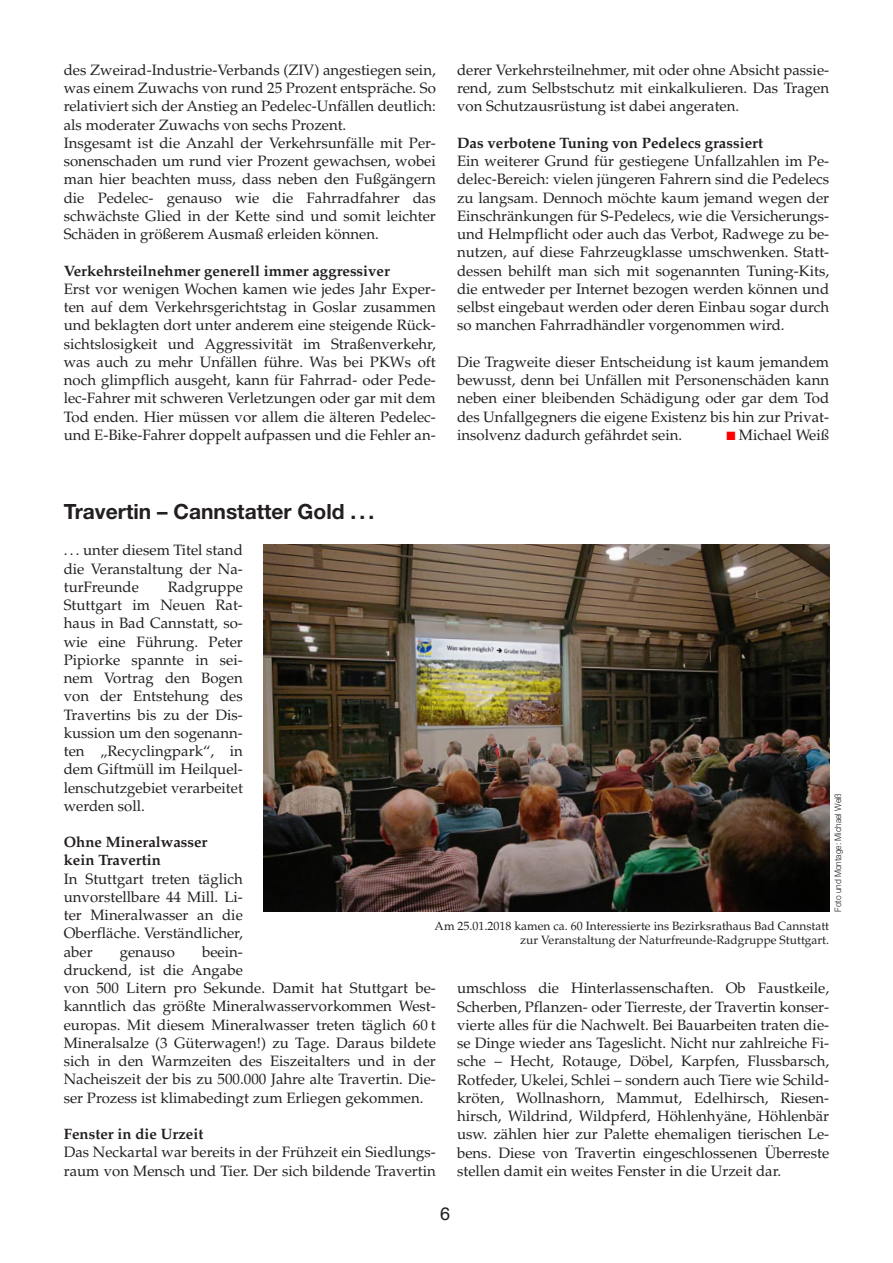
<style>
.page{position:relative;width:893px;height:1263px;background:#fff}
.page>*{position:absolute;margin:0;border:0;box-sizing:border-box;transform-origin:0 0}
.t1{font:700 21px "Helvetica Neue LT";color:#231f20}
.t2{font:18px "Helvetica";color:#231f20}
.t3{font:15px/18.3px "Palatino";color:#231f20;text-align:justify}
.t4{font:700 15px/18.1px "Palatino";color:#231f20}
.t5{font:12px/14.5px "Palatino";color:#231f20;text-align:right}
.t6{font:300 9px "Helvetica Neue";color:#231f20;scale:.93 1}
.s1{color:#f00}
</style>
<div class="page">
<img style="left:264px;top:544px;width:565px;height:368px">
<p class="t3" style="left:64px;top:62px;width:374px;text-align:left">des Zweirad-Industrie-Verbands (ZIV) angestiegen sein, was einem Zuwachs von rund 25 Prozent entspräche. So relativiert sich der Anstieg an Pedelec-Unfällen deutlich: als moderater Zuwachs von sechs Prozent.<br>Insgesamt ist die Anzahl der Verkehrsunfälle mit Per&shy;sonenschaden um rund vier Prozent gewachsen, wobei man hier beachten muss, dass neben den Fußgängern die Pedelec- genauso wie die Fahrradfahrer das schwächste Glied in der Kette sind und somit leichter Schäden in größerem Ausmaß erleiden können.</p>
<p class="t4" style="left:64px;top:263px;width:328px">Verkehrsteilnehmer generell immer aggressiver</p>
<p class="t3" style="left:64px;top:281px;width:374px">Erst vor wenigen Wochen kamen wie jedes Jahr Exper&shy;ten auf dem Verkehrsgerichtstag in Goslar zusammen und beklagten dort unter anderem eine steigende Rück&shy;sichtslosigkeit und Aggressivität im Straßenverkehr, was auch zu mehr Unfällen führe. Was bei PKWs oft noch glimpflich ausgeht, kann für Fahrrad- oder Pede&shy;lec-Fahrer mit schweren Verletzungen oder gar mit dem Tod enden. Hier müssen vor allem die älteren Pedelec&shy;und E-Bike-Fahrer doppelt aufpassen und die Fehler an-</p>
<p class="t3" style="left:457px;top:62px;width:374px">derer Verkehrsteilnehmer, mit oder ohne Absicht passie&shy;rend, zum Selbstschutz mit einkalkulieren. Das Tragen von Schutzausrüstung ist dabei angeraten.</p>
<p class="t4" style="left:457px;top:135px;width:307px">Das verbotene Tuning von Pedelecs grassiert</p>
<p class="t3" style="left:457px;top:153px;width:374px">Ein weiterer Grund für gestiegene Unfallzahlen im Pe&shy;delec-Bereich: vielen jüngeren Fahrern sind die Pedelecs zu langsam. Dennoch möchte kaum jemand wegen der Einschränkungen für S-Pedelecs, wie die Versicherungs&shy;und Helmpflicht oder auch das Verbot, Radwege zu be&shy;nutzen, auf diese Fahrzeugklasse umschwenken. Statt&shy;dessen behilft man sich mit sogenannten Tuning-Kits, die entweder per Internet bezogen werden können und selbst eingebaut werden oder deren Einbau sogar durch so manchen Fahrradhändler vorgenommen wird.</p>
<p class="t3" style="left:457px;top:354px;width:374px">Die Tragweite dieser Entscheidung ist kaum jemandem bewusst, denn bei Unfällen mit Personenschäden kann neben einer bleibenden Schädigung oder gar dem Tod des Unfallgegners die eigene Existenz bis hin zur Privat&shy;insolvenz dadurch gefährdet sein.</p>
<p class="t3" style="left:726px;top:427px;width:104px"><span class="s1">■</span> Michael Weiß</p>
<h1 class="t1" style="left:64px;top:504px;width:312px">Travertin – Cannstatter Gold . . .</h1>
<p class="t3" style="left:64px;top:543px;width:181px">. . . unter diesem Titel stand die Veranstaltung der Na&shy;turFreunde</p>
<p class="t3" style="left:64px;top:579px;width:181px;text-indent:104px">Radgruppe Stuttgart im Neuen Rat&shy;haus in Bad Cannstatt, so&shy;wie eine Führung. Peter Pipiorke spannte in sei&shy;nem Vortrag den Bogen von der Entstehung des Travertins bis zu der Dis&shy;kussion um den sogenann&shy;ten „Recyclingpark“, in dem Giftmüll im Heilquel&shy;lenschutzgebiet verarbeitet werden soll.</p>
<p class="t4" style="left:64px;top:835px;width:145px">Ohne Mineralwasser kein Travertin</p>
<p class="t3" style="left:64px;top:871px;width:181px">In Stuttgart treten täglich unvorstellbare 44 Mill. Li&shy;ter Mineralwasser an die Oberfläche. Verständlicher, aber</p>
<p class="t6" style="left:835px;top:912px;width:129px;rotate:-90deg">Foto und Montage: Michael Weiß</p>
<p class="t5" style="left:435px;top:920px;width:396px">Am 25.01.2018 kamen ca. 60 Interessierte ins Bezirksrathaus Bad Cannstatt zur Veranstaltung der Naturfreunde-Radgruppe Stuttgart.</p>
<p class="t3" style="left:64px;top:944px;width:374px;text-align:left;text-indent:138px">beein-<br>druckend, ist die Angabe<br>von 500 Litern pro Sekunde. Damit hat Stuttgart be&shy;kanntlich das größte Mineralwasservorkommen West&shy;europas. Mit diesem Mineralwasser treten täglich 60 t Mineralsalze (3 Güterwagen!) zu Tage. Daraus bildete sich in den Warmzeiten des Eiszeitalters und in der Nacheiszeit der bis zu 500.000 Jahre alte Travertin. Die&shy;ser Prozess ist klimabedingt zum Erliegen gekommen.</p>
<p class="t4" style="left:64px;top:1126px;width:141px">Fenster in die Urzeit</p>
<p class="t3" style="left:64px;top:1145px;width:374px">Das Neckartal war bereits in der Frühzeit ein Siedlungs&shy;raum von Mensch und Tier. Der sich bildende Travertin</p>
<p class="t3" style="left:120px;top:944px;width:57px">genauso</p>
<p class="t3" style="left:457px;top:981px;width:374px">umschloss die Hinterlassenschaften. Ob Faustkeile, Scherben, Pflanzen- oder Tierreste, der Travertin konser&shy;vierte alles für die Nachwelt. Bei Bauarbeiten traten die&shy;se Dinge wieder ans Tageslicht. Nicht nur zahlreiche Fi&shy;sche – Hecht, Rotauge, Döbel, Karpfen, Flussbarsch, Rotfeder, Ukelei, Schlei – sondern auch Tiere wie Schild&shy;kröten, Wollnashorn, Mammut, Edelhirsch, Riesen&shy;hirsch, Wildrind, Wildpferd, Höhlenhyäne, Höhlenbär usw. zählen hier zur Palette ehemaligen tierischen Le&shy;bens. Diese von Travertin eingeschlossenen Überreste stellen damit ein weites Fenster in die Urzeit dar.</p>
<p class="t2" style="left:440px;top:1206px;width:12px">6</p>
</div>
